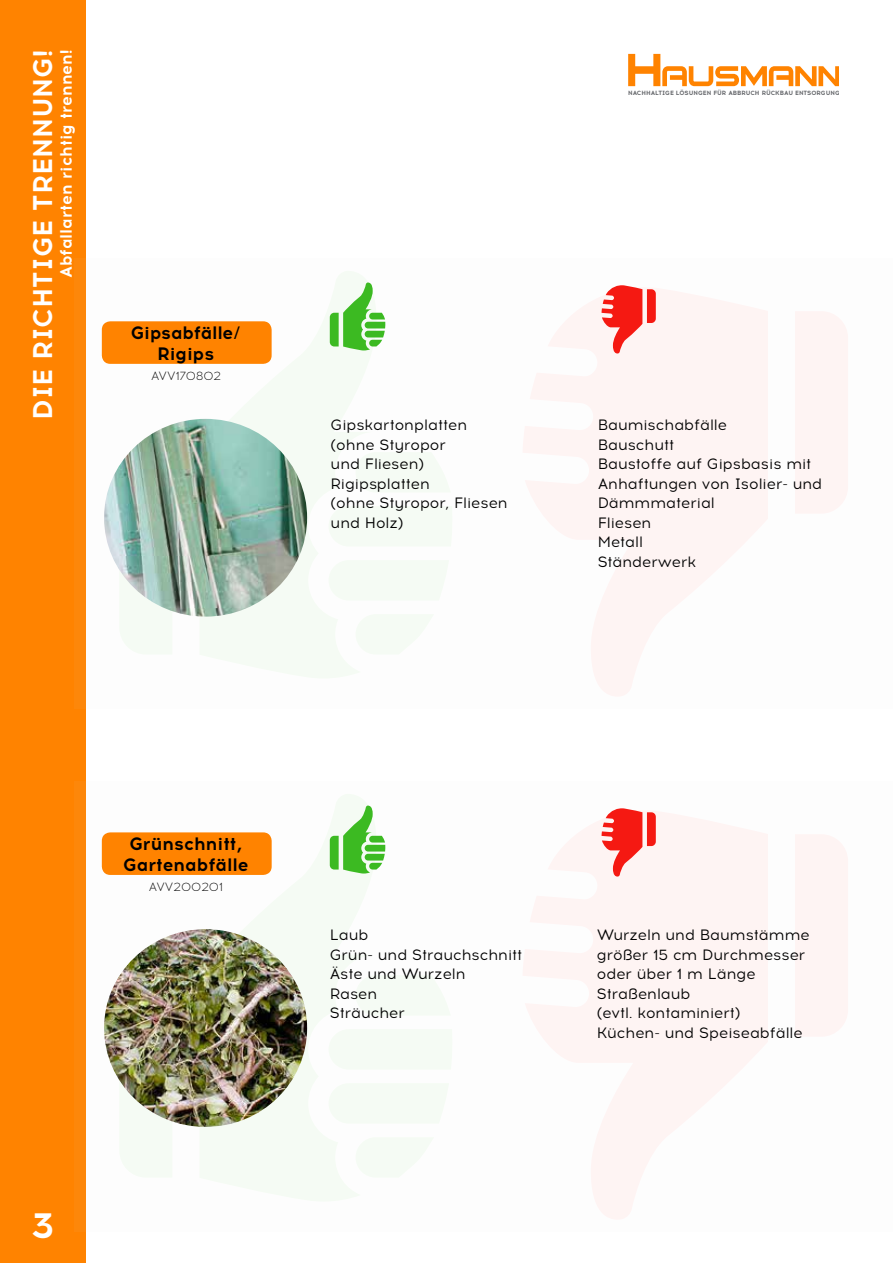
<style>
.page{position:relative;width:893px;height:1263px;background:#fff}
.page>*{position:absolute;margin:0;border:0;box-sizing:border-box;transform-origin:0 0}
.t1{font:700 36px "Acrom";color:#fff}
.t2{font:700 27px "Acrom";color:#fff}
.t3{font:700 18px/21.6px "Acrom";color:#000;text-align:center}
.t4{font:700 16.5px "Acrom";color:#fff}
.t5{font:15px/19.5px "Acrom";color:#000}
.t6{font:300 12px "Acrom";color:#000}
.t7{font:700 6.15px "Acrom";color:#636569}
</style>
<div class="page">
<svg style="left:628px;top:54px;width:211px;height:32px"></svg>
<div style="left:0;top:0;width:85px;height:1263px;background:#ff8300"></div>
<div style="left:74px;top:781px;width:819px;height:451px;background:#fdfdfd"></div>
<svg style="left:330px;top:805px;width:55px;height:68px"></svg>
<svg style="left:601px;top:808px;width:55px;height:68px"></svg>
<div style="left:102px;top:832px;width:170px;height:43px;background:#ff8300;border-radius:9px"></div>
<img style="left:104px;top:929px;width:203px;height:198px">
<div style="left:74px;top:258px;width:819px;height:451px;background:#fdfdfd"></div>
<div style="left:102px;top:321px;width:170px;height:43px;background:#ff8300;border-radius:9px"></div>
<img style="left:104px;top:419px;width:203px;height:198px">
<svg style="left:330px;top:282px;width:55px;height:68px"></svg>
<svg style="left:601px;top:285px;width:55px;height:68px"></svg>
<h2 class="t2" style="left:24px;top:420px;width:371px;rotate:-90deg">DIE RICHTIGE TRENNUNG!</h2>
<p class="t4" style="left:54px;top:278px;width:230px;rotate:-90deg">Abfallarten richtig trennen!</p>
<p class="t3" style="left:131px;top:322px;width:112px">Gipsabfälle/<br>Rigips</p>
<p class="t6" style="left:151px;top:368px;width:71px">AVV170802</p>
<p class="t7" style="left:628px;top:89px;width:213px">NACHHALTIGE LÖSUNGEN FÜR ABBRUCH RÜCKBAU ENTSORGUNG</p>
<p class="t5" style="left:331px;top:416px;width:179px">Gipskartonplatten (ohne Styropor<br>und Fliesen)<br>Rigipsplatten<br>(ohne Styropor, Fliesen und Holz)</p>
<p class="t5" style="left:598px;top:416px;width:226px">Baumischabfälle<br>Bauschutt<br>Baustoffe auf Gipsbasis mit<br>Anhaftungen von Isolier- und<br>Dämmmaterial<br>Fliesen<br>Metall<br>Ständerwerk</p>
<p class="t3" style="left:123px;top:833px;width:127px">Grünschnitt,<br>Gartenabfälle</p>
<p class="t6" style="left:149px;top:880px;width:76px">AVV200201</p>
<h1 class="t1" style="left:31px;top:1199px;width:25px">3</h1>
<p class="t5" style="left:330px;top:926px;width:194px">Laub<br>Grün- und Strauchschnitt<br>Äste und Wurzeln<br>Rasen<br>Sträucher</p>
<p class="t5" style="left:597px;top:926px;width:214px">Wurzeln und Baumstämme größer 15 cm Durchmesser oder über 1 m Länge<br>Straßenlaub<br>(evtl. kontaminiert)<br>Küchen- und Speiseabfälle</p>
</div>
